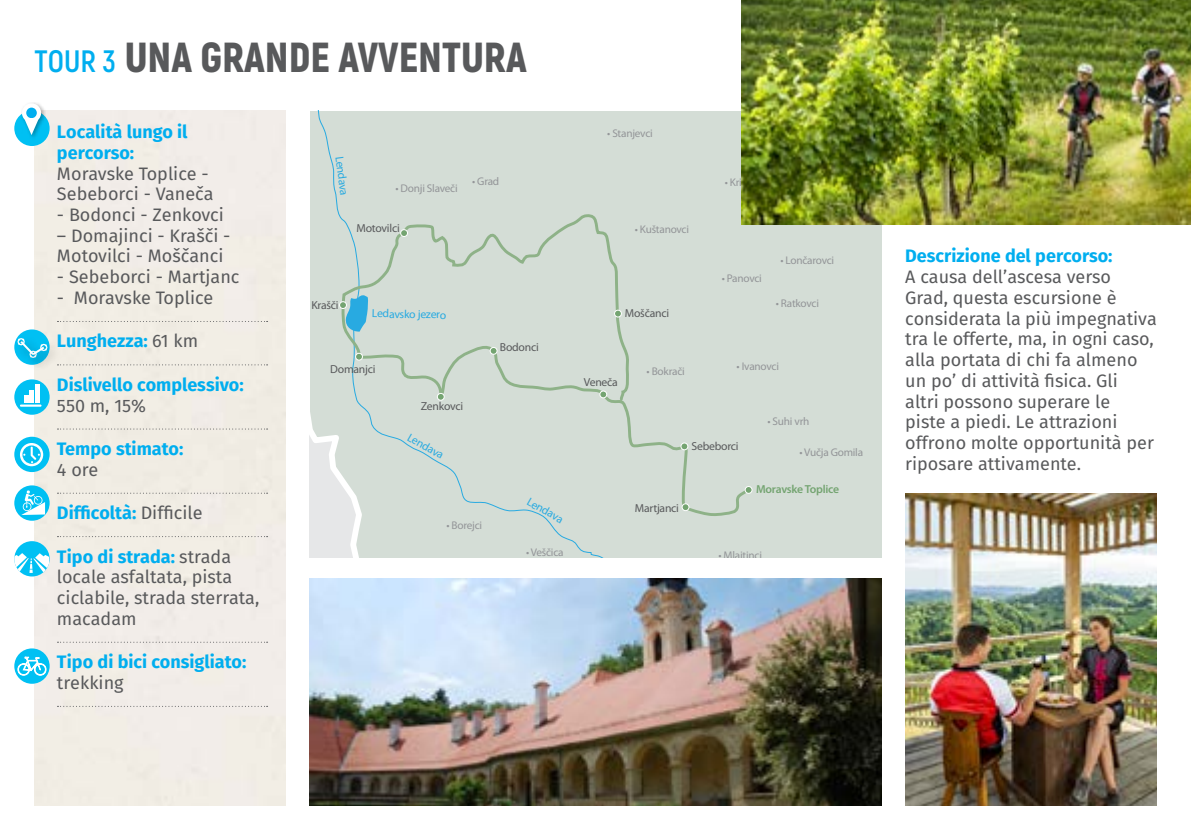
<style>
.page{position:relative;width:1191px;height:840px;background:#fff}
.page>*{position:absolute;margin:0;border:0;box-sizing:border-box;transform-origin:0 0}
.t1{font:900 42px "Akrobat";color:#58595b}
.t2{font:18px/20.6px "Fira Sans";color:#58595b}
.t3{font:700 18px/20.8px "Fira Sans";color:#00aeef}
.t4{font:11.6px "Myriad Pro";letter-spacing:-.02em;color:#58595b}
.t5{font:11.6px "Myriad Pro";color:#28aae1}
.t6{font:600 11.6px "Myriad Pro";letter-spacing:-.02em;color:#74a471}
.t7{font:11.2px "Myriad Pro";letter-spacing:-.02em;color:#939598}
.s1{font-weight:700;font-size:30.8px;color:#00aeef}
.s2{font-weight:400;color:#58595b}
.s3{font-weight:700;color:#00aeef}
</style>
<div class="page">
<div style="left:34px;top:111px;width:252px;height:694px;background:#f2ede5"></div>
<div style="left:310px;top:111px;width:571px;height:446px;background:#d4ddd6"></div>
<svg style="left:310px;top:413px;width:42px;height:144px;background:#e5e7e7"></svg>
<svg style="left:318px;top:111px;width:21px;height:105px"></svg>
<svg style="left:352px;top:517px;width:250px;height:40px"></svg>
<svg style="left:339px;top:212px;width:413px;height:305px"></svg>
<div style="left:339px;top:301px;width:7px;height:7px;background:#74a471;border-radius:50%"></div>
<div style="left:339px;top:301px;width:8px;height:8px;border:1px solid #fff;border-radius:50%"></div>
<div style="left:355px;top:353px;width:7px;height:7px;background:#74a471;border-radius:50%"></div>
<div style="left:355px;top:352px;width:8px;height:8px;border:1px solid #fff;border-radius:50%"></div>
<div style="left:437px;top:393px;width:7px;height:7px;background:#74a471;border-radius:50%"></div>
<div style="left:437px;top:392px;width:8px;height:8px;border:1px solid #fff;border-radius:50%"></div>
<div style="left:490px;top:347px;width:7px;height:7px;background:#74a471;border-radius:50%"></div>
<div style="left:489px;top:347px;width:8px;height:7px;border:1px solid #fff;border-radius:50%"></div>
<div style="left:600px;top:391px;width:7px;height:6px;background:#74a471;border-radius:50%"></div>
<div style="left:599px;top:390px;width:8px;height:8px;border:1px solid #fff;border-radius:50%"></div>
<div style="left:614px;top:310px;width:7px;height:7px;background:#74a471;border-radius:50%"></div>
<div style="left:614px;top:309px;width:8px;height:8px;border:1px solid #fff;border-radius:50%"></div>
<div style="left:400px;top:229px;width:7px;height:7px;background:#74a471;border-radius:50%"></div>
<div style="left:400px;top:229px;width:8px;height:8px;border:1px solid #fff;border-radius:50%"></div>
<div style="left:681px;top:442px;width:7px;height:7px;background:#74a471;border-radius:50%"></div>
<div style="left:680px;top:442px;width:8px;height:8px;border:1px solid #fff;border-radius:50%"></div>
<div style="left:682px;top:503px;width:7px;height:7px;background:#74a471;border-radius:50%"></div>
<div style="left:681px;top:503px;width:8px;height:8px;border:1px solid #fff;border-radius:50%"></div>
<svg style="left:745px;top:486px;width:7px;height:7px"></svg>
<div style="left:744px;top:485px;width:8px;height:8px;border:1px solid #fff;border-radius:50%"></div>
<svg style="left:57px;top:321px;width:211px;height:1px"></svg>
<svg style="left:63px;top:364px;width:205px;height:1px"></svg>
<svg style="left:57px;top:428px;width:211px;height:1px"></svg>
<svg style="left:57px;top:492px;width:211px;height:1px"></svg>
<svg style="left:57px;top:536px;width:211px;height:1px"></svg>
<svg style="left:57px;top:641px;width:211px;height:1px"></svg>
<svg style="left:57px;top:705px;width:211px;height:1px"></svg>
<svg style="left:14px;top:436px;width:36px;height:36px"></svg>
<svg style="left:20px;top:443px;width:23px;height:23px"></svg>
<div style="left:14px;top:541px;width:36px;height:35px;background:#00c0f3;border-radius:50%"></div>
<svg style="left:14px;top:552px;width:36px;height:20px"></svg>
<svg style="left:14px;top:329px;width:36px;height:35px"></svg>
<div style="left:13px;top:333px;width:28px;height:28px;background:#000;opacity:.3"></div>
<div style="left:25px;top:345px;width:28px;height:28px;background:#000;opacity:.3"></div>
<div style="left:35px;top:339px;width:28px;height:28px;background:#f2eee5"></div>
<div style="left:15px;top:336px;width:34px;height:34px;background:#000;opacity:.3"></div>
<div style="left:28px;top:341px;width:32px;height:30px;background:#000;opacity:.3"></div>
<svg style="left:18px;top:339px;width:29px;height:18px"></svg>
<div style="left:14px;top:111px;width:36px;height:35px;background:#00c0f3;border-radius:50%"></div>
<div style="left:21px;top:103px;width:24px;height:38px;background:#000;opacity:.3"></div>
<svg style="left:21px;top:102px;width:21px;height:33px"></svg>
<div style="left:14px;top:379px;width:36px;height:35px;background:#00c0f3;border-radius:50%"></div>
<hr style="left:20px;top:404px;width:22px;height:2px;background:#fff">
<svg style="left:24px;top:395px;width:4px;height:8px"></svg>
<hr style="left:30px;top:390px;width:4px;height:13px;background:#fff">
<div style="left:35px;top:384px;width:5px;height:19px;background:#fff"></div>
<svg style="left:14px;top:485px;width:36px;height:35px"></svg>
<svg style="left:21px;top:490px;width:24px;height:24px"></svg>
<div style="left:14px;top:648px;width:36px;height:35px;background:#00c0f3;border-radius:50%"></div>
<svg style="left:17px;top:656px;width:30px;height:19px"></svg>
<img style="left:742px;top:0;width:449px;height:225px">
<img style="left:905px;top:493px;width:252px;height:312px">
<img style="left:310px;top:578px;width:571px;height:227px">
<h1 class="t1" style="left:35px;top:30px;width:493px"><span class="s1">TOUR 3</span> UNA GRANDE AVVENTURA</h1>
<p class="t3" style="left:57px;top:123px;width:132px">Località lungo il percorso:</p>
<p class="t2" style="left:57px;top:164px;width:158px">Moravske Toplice -<br>Sebeborci - Vaneča</p>
<p class="t2" style="left:57px;top:206px;width:168px">- Bodonci - Zenkovci</p>
<p class="t2" style="left:57px;top:226px;width:175px">– Domajinci - Krašči -<br>Motovilci - Moščanci</p>
<p class="t2" style="left:57px;top:268px;width:184px">- Sebeborci - Martjanc</p>
<p class="t2" style="left:57px;top:288px;width:158px">- Moravske Toplice</p>
<p class="t3" style="left:57px;top:332px;width:143px">Lunghezza: <span class="s2">61 km</span></p>
<p class="t3" style="left:57px;top:375px;width:188px">Dislivello complessivo:</p>
<p class="t2" style="left:57px;top:396px;width:91px">550 m, 15%</p>
<p class="t3" style="left:57px;top:439px;width:128px">Tempo stimato:</p>
<p class="t2" style="left:57px;top:460px;width:43px">4 ore</p>
<p class="t3" style="left:57px;top:503px;width:147px">Difficoltà: <span class="s2">Difficile</span></p>
<p class="t2" style="left:57px;top:547px;width:204px"><span class="s3">Tipo di strada:</span> strada locale asfaltata, pista ciclabile, strada sterrata, macadam</p>
<p class="t3" style="left:57px;top:652px;width:191px">Tipo di bici consigliato:</p>
<p class="t2" style="left:57px;top:673px;width:68px">trekking</p>
<p class="t5" style="left:346px;top:155px;width:41px;rotate:82deg">Lendava</p>
<p class="t7" style="left:395px;top:181px;width:64px">• Donji Slaveči</p>
<p class="t4" style="left:356px;top:220px;width:45px">Motovilci</p>
<p class="t7" style="left:472px;top:174px;width:29px">• Grad</p>
<p class="t4" style="left:311px;top:297px;width:29px">Krašči</p>
<p class="t5" style="left:372px;top:306px;width:76px;rotate:1deg">Ledavsko jezero</p>
<p class="t4" style="left:330px;top:361px;width:47px">Domanjci</p>
<p class="t4" style="left:421px;top:399px;width:44px">Zenkovci</p>
<p class="t5" style="left:412px;top:429px;width:41px;rotate:29deg">Lendava</p>
<p class="t4" style="left:500px;top:339px;width:40px">Bodonci</p>
<p class="t7" style="left:446px;top:518px;width:37px">• Borejci</p>
<p class="t5" style="left:531px;top:494px;width:41px;rotate:29deg">Lendava</p>
<p class="t7" style="left:526px;top:545px;width:39px">• Veščica</p>
<p class="t7" style="left:607px;top:126px;width:47px">• Stanjevci</p>
<p class="t7" style="left:635px;top:222px;width:56px">• Kuštanovci</p>
<p class="t4" style="left:625px;top:306px;width:46px">Moščanci</p>
<p class="t7" style="left:721px;top:271px;width:42px">• Panovci</p>
<p class="t7" style="left:780px;top:253px;width:55px">• Lončarovci</p>
<p class="t7" style="left:776px;top:296px;width:45px">• Ratkovci</p>
<p class="t4" style="left:584px;top:374px;width:36px">Veneča</p>
<p class="t7" style="left:646px;top:364px;width:40px">• Bokrači</p>
<p class="t7" style="left:736px;top:359px;width:44px">• Ivanovci</p>
<p class="t4" style="left:691px;top:438px;width:49px">Sebeborci</p>
<p class="t4" style="left:635px;top:501px;width:46px">Martjanci</p>
<p class="t7" style="left:767px;top:414px;width:43px">• Suhi vrh</p>
<p class="t7" style="left:799px;top:445px;width:65px">• Vučja Gomila</p>
<p class="t6" style="left:756px;top:482px;width:85px">Moravske Toplice</p>
<p class="t7" style="left:718px;top:548px;width:45px">• Mlajtinci</p>
<p class="t3" style="left:905px;top:247px;width:209px">Descrizione del percorso:</p>
<p class="t2" style="left:905px;top:268px;width:253px">A causa dell’ascesa verso<br>Grad, questa escursione è considerata la più impegnativa tra le offerte, ma, in ogni caso, alla portata di chi fa almeno un po’ di attività fisica. Gli<br>altri possono superare le<br>piste a piedi. Le attrazioni offrono molte opportunità per riposare attivamente.</p>
</div>
